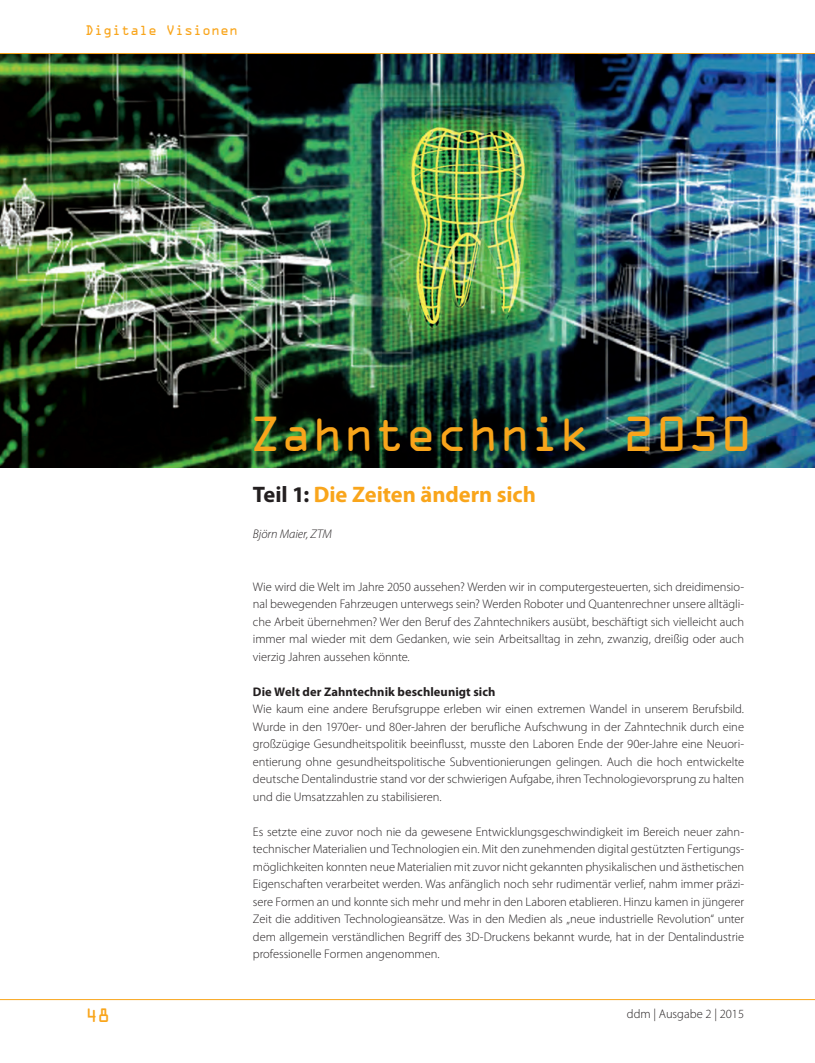
<style>
.page{position:relative;width:815px;height:1063px;background:#fff}
.page>*{position:absolute;margin:0;border:0;box-sizing:border-box;transform-origin:0 0}
.t1{font:44.25px "OCRA Std";letter-spacing:-.015em;color:#f9a51b}
.t2{font:700 22.5px "Myriad Pro";letter-spacing:-.005em;color:#f9a51b}
.t3{font:17.5px "OCRA Std";color:#f9a51b}
.t4{font:300 12.5px/17.5px "Myriad Pro";letter-spacing:-.005em;color:#231f20;text-align:justify}
.t5{font:700 12.5px "Myriad Pro";letter-spacing:.005em;color:#231f20}
.t6{font:12.5px "OCRA Std";color:#f9a51b}
.t7{font:italic 300 12.5px "Myriad Pro";letter-spacing:-.005em;color:#231f20}
.s1{color:#231f20}
</style>
<div class="page">
<img style="left:0;top:54px;width:815px;height:414px">
<hr style="left:0;top:53px;width:815px;height:1px;background:#f9a51b">
<hr style="left:0;top:999px;width:815px;height:1px;background:#f9a51b">
<p class="t6" style="left:85px;top:23px;width:155px">Digitale Visionen</p>
<h1 class="t1" style="left:249px;top:410px;width:504px">Zahntechnik 2050</h1>
<h2 class="t2" style="left:253px;top:480px;width:285px"><span class="s1">Teil 1:</span> Die Zeiten ändern sich</h2>
<p class="t7" style="left:253px;top:527px;width:81px">Björn Maier, ZTM</p>
<p class="t4" style="left:253px;top:578px;width:493px">Wie wird die Welt im Jahre 2050 aussehen? Werden wir in computergesteuerten, sich dreidimensio&shy;nal bewegenden Fahrzeugen unterwegs sein? Werden Roboter und Quantenrechner unsere alltägli&shy;che Arbeit übernehmen? Wer den Beruf des Zahntechnikers ausübt, beschäftigt sich vielleicht auch immer mal wieder mit dem Gedanken, wie sein Arbeitsalltag in zehn, zwanzig, dreißig oder auch vierzig Jahren aussehen könnte.</p>
<p class="t5" style="left:253px;top:683px;width:244px">Die Welt der Zahntechnik beschleunigt sich</p>
<p class="t4" style="left:253px;top:700px;width:493px">Wie kaum eine andere Berufsgruppe erleben wir einen extremen Wandel in unserem Berufsbild.<br>Wurde in den 1970er- und 80er-Jahren der berufliche Aufschwung in der Zahntechnik durch eine großzügige Gesundheitspolitik beeinflusst, musste den Laboren Ende der 90er-Jahre eine Neuori&shy;entierung ohne gesundheitspolitische Subventionierungen gelingen. Auch die hoch entwickelte deutsche Dentalindustrie stand vor der schwierigen Aufgabe, ihren Technologievorsprung zu halten und die Umsatzzahlen zu stabilisieren.</p>
<p class="t4" style="left:253px;top:823px;width:493px">Es setzte eine zuvor noch nie da gewesene Entwicklungsgeschwindigkeit im Bereich neuer zahn&shy;technischer Materialien und Technologien ein. Mit den zunehmenden digital gestützten Fertigungs&shy;möglichkeiten konnten neue Materialien mit zuvor nicht gekannten physikalischen und ästhetischen Eigenschaften verarbeitet werden. Was anfänglich noch sehr rudimentär verlief, nahm immer präzi&shy;sere Formen an und konnte sich mehr und mehr in den Laboren etablieren. Hinzu kamen in jüngerer Zeit die additiven Technologieansätze. Was in den Medien als „neue industrielle Revolution“ unter dem allgemein verständlichen Begriff des 3D-Druckens bekannt wurde, hat in der Dentalindustrie professionelle Formen angenommen.</p>
<h3 class="t3" style="left:85px;top:1006px;width:27px">48</h3>
<p class="t4" style="left:627px;top:1005px;width:119px">ddm | Ausgabe 2 | 2015</p>
</div>
